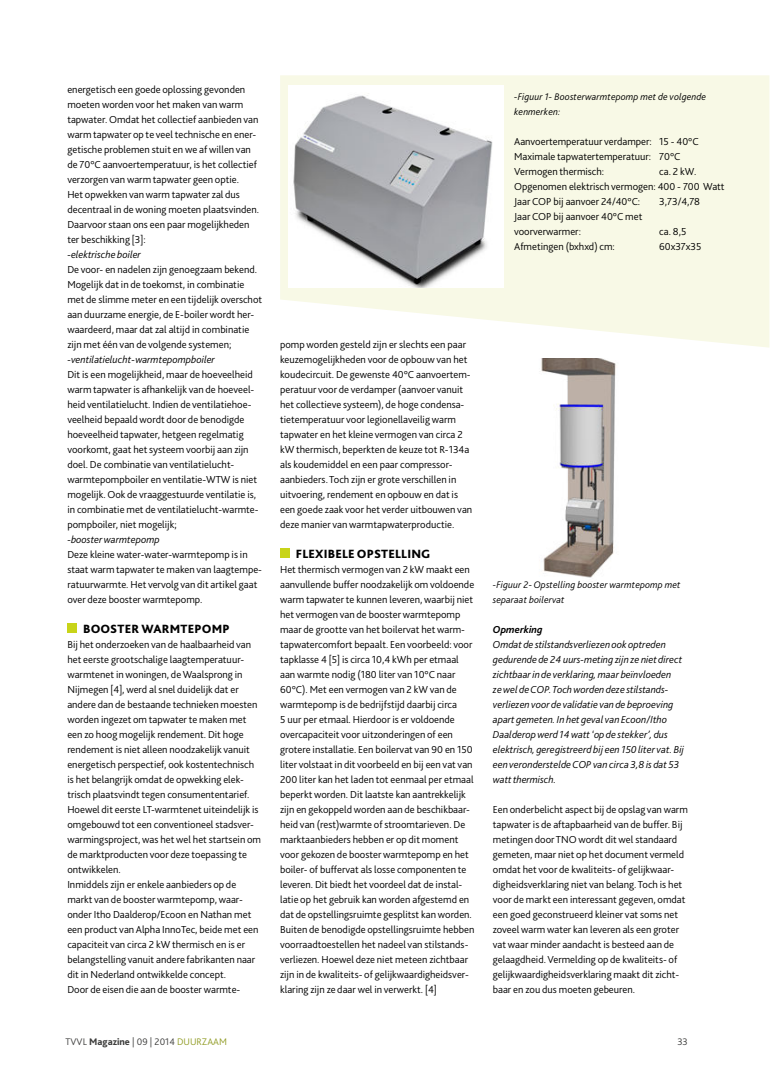
<style>
.page{position:relative;width:773px;height:1081px;background:#fff}
.page>*{position:absolute;margin:0;border:0;box-sizing:border-box;transform-origin:0 0}
.t1{font:800 12.5px "Bliss 2";letter-spacing:.015em;color:#000}
.t2{font:300 10.62px/15px "Bliss 2";color:#000}
.t3{font:italic 300 10.62px/15px "Bliss 2";color:#000}
.t4{font:italic 700 10.62px "Bliss 2";color:#000}
.t5{font:italic 300 10px/15px "Bliss 2";letter-spacing:.01em;color:#000}
.t6{font:300 10px "Bliss 2";color:#3c3c3b}
.s1{font-weight:800}
.s2{color:#919c26}
</style>
<div class="page">
<div style="left:67px;top:623px;width:10px;height:10px;background:#c8d419"></div>
<div style="left:280px;top:548px;width:9px;height:10px;background:#c8d419"></div>
<svg style="left:280px;top:75px;width:489px;height:273px;background:#f8f9e9"></svg>
<img style="left:289px;top:85px;width:214px;height:203px">
<img style="left:541px;top:358px;width:75px;height:220px">
<p class="t2" style="left:67px;top:82px;width:193px">energetisch een goede oplossing gevonden moeten worden voor het maken van warm tapwater. Omdat het collectief aanbieden van warm tapwater op te veel technische en ener&shy;getische problemen stuit en we af willen van de 70°C aanvoertemperatuur, is het collectief verzorgen van warm tapwater geen optie.<br>Het opwekken van warm tapwater zal dus decentraal in de woning moeten plaatsvinden.<br>Daarvoor staan ons een paar mogelijkheden ter beschikking [3]:</p>
<p class="t3" style="left:67px;top:248px;width:75px">-elektrische boiler</p>
<p class="t2" style="left:67px;top:262px;width:196px">De voor- en nadelen zijn genoegzaam bekend.<br>Mogelijk dat in de toekomst, in combinatie met de slimme meter en een tijdelijk overschot aan duurzame energie, de E-boiler wordt her&shy;waardeerd, maar dat zal altijd in combinatie zijn met één van de volgende systemen;</p>
<p class="t3" style="left:67px;top:353px;width:149px">-ventilatielucht-warmtepompboiler</p>
<p class="t2" style="left:67px;top:367px;width:193px">Dit is een mogelijkheid, maar de hoeveelheid warm tapwater is afhankelijk van de hoeveel&shy;heid ventilatielucht. Indien de ventilatiehoe&shy;veelheid bepaald wordt door de benodigde hoeveelheid tapwater, hetgeen regelmatig voorkomt, gaat het systeem voorbij aan zijn doel. De combinatie van ventilatielucht&shy;warmtepompboiler en ventilatie-WTW is niet mogelijk. Ook de vraaggestuurde ventilatie is, in combinatie met de ventilatielucht-warmte&shy;pompboiler, niet mogelijk;</p>
<p class="t3" style="left:67px;top:533px;width:94px">-booster warmtepomp</p>
<p class="t2" style="left:67px;top:547px;width:196px">Deze kleine water-water-warmtepomp is in staat warm tapwater te maken van laagtempe&shy;ratuurwarmte. Het vervolg van dit artikel gaat over deze booster warmtepomp.</p>
<p class="t1" style="left:83px;top:621px;width:148px">BOOSTER WARMTEPOMP</p>
<p class="t2" style="left:67px;top:637px;width:195px">Bij het onderzoeken van de haalbaarheid van het eerste grootschalige laagtemperatuur&shy;warmtenet in woningen, de Waalsprong in Nijmegen [4], werd al snel duidelijk dat er andere dan de bestaande technieken moesten worden ingezet om tapwater te maken met een zo hoog mogelijk rendement. Dit hoge rendement is niet alleen noodzakelijk vanuit energetisch perspectief, ook kostentechnisch is het belangrijk omdat de opwekking elek&shy;trisch plaatsvindt tegen consumententarief.<br>Hoewel dit eerste LT-warmtenet uiteindelijk is omgebouwd tot een conventioneel stadsver&shy;warmingsproject, was het wel het startsein om de marktproducten voor deze toepassing te ontwikkelen.<br>Inmiddels zijn er enkele aanbieders op de markt van de booster warmtepomp, waar&shy;onder Itho Daalderop/Ecoon en Nathan met een product van Alpha InnoTec, beide met een capaciteit van circa 2 kW thermisch en is er belangstelling vanuit andere fabrikanten naar dit in Nederland ontwikkelde concept.<br>Door de eisen die aan de booster warmte-</p>
<p class="t2" style="left:280px;top:337px;width:194px">pomp worden gesteld zijn er slechts een paar keuzemogelijkheden voor de opbouw van het koudecircuit. De gewenste 40°C aanvoertem&shy;peratuur voor de verdamper (aanvoer vanuit het collectieve systeem), de hoge condensa&shy;tietemperatuur voor legionellaveilig warm tapwater en het kleine vermogen van circa 2 kW thermisch, beperkten de keuze tot R-134a als koudemiddel en een paar compressor&shy;aanbieders. Toch zijn er grote verschillen in uitvoering, rendement en opbouw en dat is een goede zaak voor het verder uitbouwen van deze manier van warmtapwaterproductie.</p>
<p class="t1" style="left:296px;top:546px;width:136px">FLEXIBELE OPSTELLING</p>
<p class="t2" style="left:280px;top:562px;width:196px">Het thermisch vermogen van 2 kW maakt een aanvullende buffer noodzakelijk om voldoende warm tapwater te kunnen leveren, waarbij niet het vermogen van de booster warmtepomp maar de grootte van het boilervat het warm&shy;tapwatercomfort bepaalt. Een voorbeeld: voor tapklasse 4 [5] is circa 10,4 kWh per etmaal aan warmte nodig (180 liter van 10°C naar 60°C). Met een vermogen van 2 kW van de warmtepomp is de bedrijfstijd daarbij circa<br>5 uur per etmaal. Hierdoor is er voldoende overcapaciteit voor uitzonderingen of een grotere installatie. Een boilervat van 90 en 150 liter volstaat in dit voorbeeld en bij een vat van 200 liter kan het laden tot eenmaal per etmaal beperkt worden. Dit laatste kan aantrekkelijk zijn en gekoppeld worden aan de beschikbaar&shy;heid van (rest)warmte of stroomtarieven. De marktaanbieders hebben er op dit moment voor gekozen de booster warmtepomp en het boiler- of buffervat als losse componenten te leveren. Dit biedt het voordeel dat de instal&shy;latie op het gebruik kan worden afgestemd en dat de opstellingsruimte gesplitst kan worden.<br>Buiten de benodigde opstellingsruimte hebben voorraadtoestellen het nadeel van stilstands&shy;verliezen. Hoewel deze niet meteen zichtbaar zijn in de kwaliteits- of gelijkwaardigheidsver&shy;klaring zijn ze daar wel in verwerkt. [4]</p>
<p class="t5" style="left:514px;top:90px;width:193px">-Figuur 1- Boosterwarmtepomp met de volgende kenmerken:</p>
<p class="t2" style="left:514px;top:135px;width:186px">Aanvoertemperatuur verdamper: 15 - 40°C<br>Maximale tapwatertemperatuur: 70°C<br>Vermogen thermisch:</p>
<p class="t2" style="left:514px;top:165px;width:212px;text-indent:145px">ca. 2 kW.<br>Opgenomen elektrisch vermogen: 400 - 700 Watt<br>Jaar COP bij aanvoer 24/40°C:</p>
<p class="t2" style="left:659px;top:195px;width:42px">3,73/4,78</p>
<p class="t2" style="left:514px;top:210px;width:130px">Jaar COP bij aanvoer 40°C met voorverwarmer:</p>
<p class="t2" style="left:659px;top:225px;width:29px">ca. 8,5</p>
<p class="t2" style="left:514px;top:240px;width:102px">Afmetingen (bxhxd) cm:</p>
<p class="t2" style="left:659px;top:240px;width:44px">60x37x35</p>
<p class="t5" style="left:493px;top:578px;width:189px">-Figuur 2- Opstelling booster warmtepomp met separaat boilervat</p>
<p class="t4" style="left:493px;top:625px;width:51px">Opmerking</p>
<p class="t3" style="left:493px;top:638px;width:193px">Omdat de stilstandsverliezen ook optreden gedurende de 24 uurs-meting zijn ze niet direct zichtbaar in de verklaring, maar beïnvloeden<br>ze wel de COP. Toch worden deze stilstands&shy;verliezen voor de validatie van de beproeving apart gemeten. In het geval van Ecoon/Itho Daalderop werd 14 watt ‘op de stekker’, dus elektrisch, geregistreerd bij een 150 liter vat. Bij een veronderstelde COP van circa 3,8 is dat 53 watt thermisch.</p>
<p class="t2" style="left:493px;top:802px;width:196px">Een onderbelicht aspect bij de opslag van warm tapwater is de aftapbaarheid van de buffer. Bij metingen door TNO wordt dit wel standaard gemeten, maar niet op het document vermeld omdat het voor de kwaliteits- of gelijkwaar&shy;digheidsverklaring niet van belang. Toch is het voor de markt een interessant gegeven, omdat een goed geconstrueerd kleiner vat soms net zoveel warm water kan leveren als een groter vat waar minder aandacht is besteed aan de gelaagdheid. Vermelding op de kwaliteits- of gelijkwaardigheidsverklaring maakt dit zicht&shy;baar en zou dus moeten gebeuren.</p>
<p class="t6" style="left:66px;top:1037px;width:163px">TVVL <span class="s1">Magazine</span> | 09 | 2014 <span class="s2">DUURZAAM</span></p>
<p class="t6" style="left:677px;top:1037px;width:12px">33</p>
</div>
